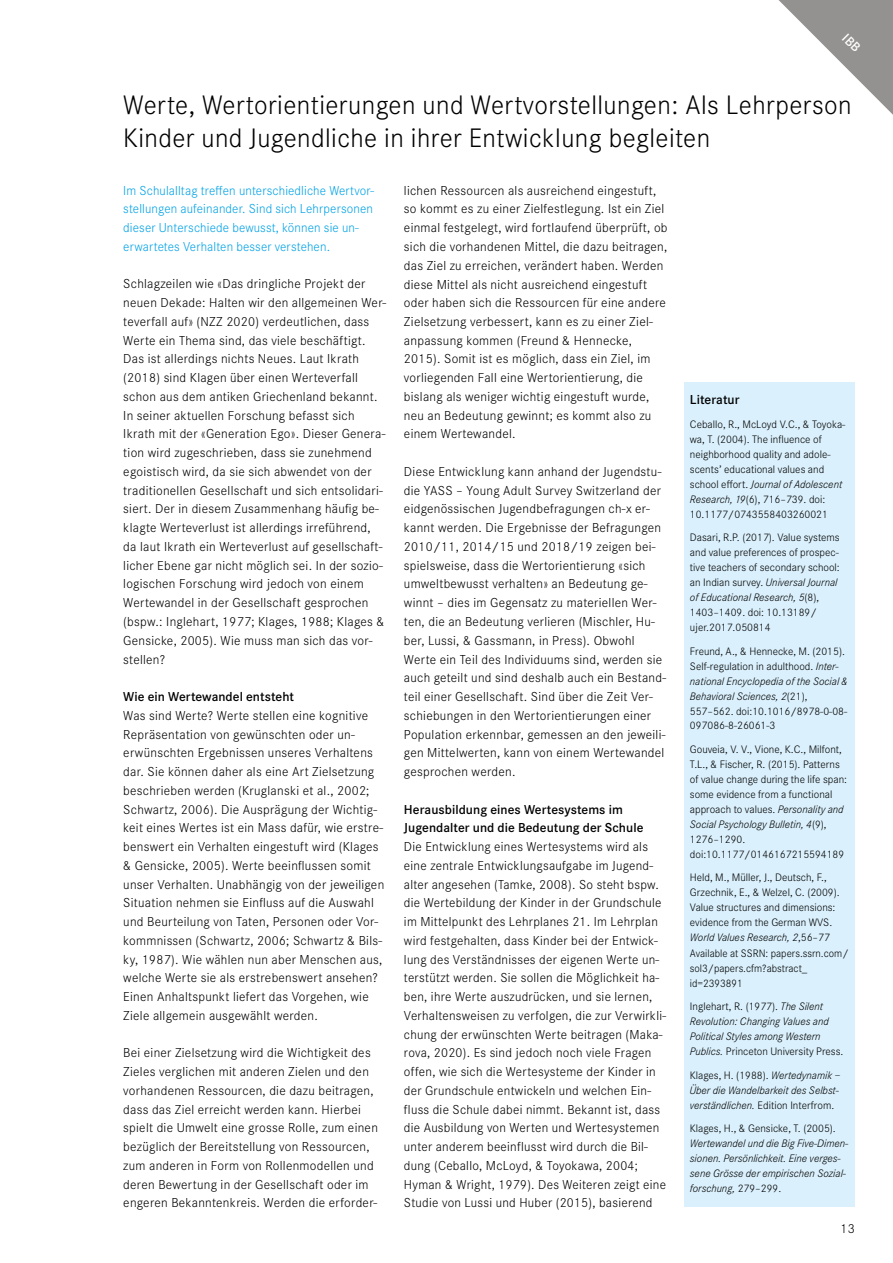
<style>
.page{position:relative;width:893px;height:1263px;background:#fff}
.page>*{position:absolute;margin:0;border:0;box-sizing:border-box;transform-origin:0 0}
.t1{font:300 27.75px/33px "Corporate S";letter-spacing:.015em;color:#000}
.t2{font:300 13.5px/18.8px "Corporate S";letter-spacing:.02em;color:#000}
.t3{font:300 13.5px/18.8px "Corporate S";letter-spacing:.01em;color:#00a2e6}
.t4{font:600 13.5px/18.8px "Corporate S";letter-spacing:.005em;color:#000}
.t5{font:300 11.25px/15px "Corporate S";color:#000}
.t6{font:italic 300 11.25px/15px "Corporate S";color:#000}
.s1{font-style:italic}
.s2{font-style:normal}
</style>
<div class="page">
<div style="left:685px;top:382px;width:170px;height:825px;background:#daf0fc"></div>
<svg style="left:778px;top:0;width:115px;height:115px"></svg>
<h1 class="t1" style="left:123px;top:88px;width:730px">Werte, Wertorientierungen und Wertvorstellungen: Als Lehrperson<br>Kinder und Jugendliche in ihrer Entwicklung begleiten</h1>
<p class="t3" style="left:123px;top:180px;width:252px">Im Schulalltag treffen unterschiedliche Wertvor&shy;stellungen aufeinander. Sind sich Lehrpersonen dieser Unterschiede bewusst, können sie un&shy;erwartetes Verhalten besser verstehen.</p>
<p class="t2" style="left:123px;top:274px;width:265px">Schlagzeilen wie «Das dringliche Projekt der neuen Dekade: Halten wir den allgemeinen Wer&shy;teverfall auf» (NZZ 2020) verdeutlichen, dass Werte ein Thema sind, das viele beschäftigt.<br>Das ist allerdings nichts Neues. Laut Ikrath (2018) sind Klagen über einen Werteverfall schon aus dem antiken Griechenland bekannt.<br>In seiner aktuellen Forschung befasst sich Ikrath mit der «Generation Ego». Dieser Genera&shy;tion wird zugeschrieben, dass sie zunehmend egoistisch wird, da sie sich abwendet von der traditionellen Gesellschaft und sich entsolidari&shy;siert. Der in diesem Zusammenhang häufig be&shy;klagte Werteverlust ist allerdings irreführend, da laut Ikrath ein Werteverlust auf gesellschaft&shy;licher Ebene gar nicht möglich sei. In der sozio&shy;logischen Forschung wird jedoch von einem Wertewandel in der Gesellschaft gesprochen (bspw.: Inglehart, 1977; Klages, 1988; Klages &amp; Gensicke, 2005). Wie muss man sich das vor&shy;stellen?</p>
<p class="t4" style="left:123px;top:687px;width:172px">Wie ein Wertewandel entsteht</p>
<p class="t2" style="left:123px;top:705px;width:262px">Was sind Werte? Werte stellen eine kognitive Repräsentation von gewünschten oder un&shy;erwünschten Ergebnissen unseres Verhaltens dar. Sie können daher als eine Art Zielsetzung beschrieben werden (Kruglanski et al., 2002; Schwartz, 2006). Die Ausprägung der Wichtig&shy;keit eines Wertes ist ein Mass dafür, wie erstre&shy;benswert ein Verhalten eingestuft wird (Klages &amp; Gensicke, 2005). Werte beeinflussen somit unser Verhalten. Unabhängig von der jeweiligen Situation nehmen sie Einfluss auf die Auswahl und Beurteilung von Taten, Personen oder Vor&shy;kommnissen (Schwartz, 2006; Schwartz &amp; Bils&shy;ky, 1987). Wie wählen nun aber Menschen aus, welche Werte sie als erstrebenswert ansehen?<br>Einen Anhaltspunkt liefert das Vorgehen, wie Ziele allgemein ausgewählt werden.</p>
<p class="t2" style="left:123px;top:1043px;width:256px">Bei einer Zielsetzung wird die Wichtigkeit des Zieles verglichen mit anderen Zielen und den vorhandenen Ressourcen, die dazu beitragen, dass das Ziel erreicht werden kann. Hierbei spielt die Umwelt eine grosse Rolle, zum einen bezüglich der Bereitstellung von Ressourcen, zum anderen in Form von Rollenmodellen und deren Bewertung in der Gesellschaft oder im engeren Bekanntenkreis. Werden die erforder-</p>
<p class="t2" style="left:404px;top:180px;width:265px">lichen Ressourcen als ausreichend eingestuft, so kommt es zu einer Zielfestlegung. Ist ein Ziel einmal festgelegt, wird fortlaufend überprüft, ob sich die vorhandenen Mittel, die dazu beitragen, das Ziel zu erreichen, verändert haben. Werden diese Mittel als nicht ausreichend eingestuft oder haben sich die Ressourcen für eine andere Zielsetzung verbessert, kann es zu einer Ziel&shy;anpassung kommen (Freund &amp; Hennecke, 2015). Somit ist es möglich, dass ein Ziel, im vorliegenden Fall eine Wertorientierung, die bislang als weniger wichtig eingestuft wurde, neu an Bedeutung gewinnt; es kommt also zu einem Wertewandel.</p>
<p class="t2" style="left:404px;top:462px;width:264px">Diese Entwicklung kann anhand der Jugendstu&shy;die YASS – Young Adult Survey Switzerland der eidgenössischen Jugendbefragungen ch-x er&shy;kannt werden. Die Ergebnisse der Befragungen 2010/11, 2014/15 und 2018/19 zeigen bei&shy;spielsweise, dass die Wertorientierung «sich umweltbewusst verhalten» an Bedeutung ge&shy;winnt – dies im Gegensatz zu materiellen Wer&shy;ten, die an Bedeutung verlieren (Mischler, Hu&shy;ber, Lussi, &amp; Gassmann, in Press). Obwohl Werte ein Teil des Individuums sind, werden sie auch geteilt und sind deshalb auch ein Bestand&shy;teil einer Gesellschaft. Sind über die Zeit Ver&shy;schiebungen in den Wertorientierungen einer Population erkennbar, gemessen an den jeweili&shy;gen Mittelwerten, kann von einem Wertewandel gesprochen werden.</p>
<p class="t4" style="left:404px;top:799px;width:241px">Herausbildung eines Wertesystems im<br>Jugendalter und die Bedeutung der Schule</p>
<p class="t2" style="left:404px;top:837px;width:264px">Die Entwicklung eines Wertesystems wird als eine zentrale Entwicklungsaufgabe im Jugend&shy;alter angesehen (Tamke, 2008). So steht bspw. die Wertebildung der Kinder in der Grundschule im Mittelpunkt des Lehrplanes 21. Im Lehrplan wird festgehalten, dass Kinder bei der Entwick&shy;lung des Verständnisses der eigenen Werte un&shy;terstützt werden. Sie sollen die Möglichkeit ha&shy;ben, ihre Werte auszudrücken, und sie lernen, Verhaltensweisen zu verfolgen, die zur Verwirkli&shy;chung der erwünschten Werte beitragen (Maka&shy;rova, 2020). Es sind jedoch noch viele Fragen offen, wie sich die Wertesysteme der Kinder in der Grundschule entwickeln und welchen Ein&shy;fluss die Schule dabei nimmt. Bekannt ist, dass die Ausbildung von Werten und Wertesystemen unter anderem beeinflusst wird durch die Bil&shy;dung (Ceballo, McLoyd, &amp; Toyokawa, 2004; Hyman &amp; Wright, 1979). Des Weiteren zeigt eine Studie von Lussi und Huber (2015), basierend</p>
<p class="t4" style="left:690px;top:390px;width:51px">Literatur</p>
<p class="t5" style="left:690px;top:416px;width:157px">Ceballo, R., McLoyd V.C., &amp; Toyoka&shy;wa, T. (2004). The influence of neighborhood quality and adole&shy;scents’ educational values and school effort. <span class="s1">Journal of Adolescent<br>Research, 19</span>(6), 716–739. doi:<br>10.1177/0743558403260021</p>
<p class="t5" style="left:690px;top:529px;width:151px">Dasari, R.P. (2017). Value systems and value preferences of prospec&shy;tive teachers of secondary school: an Indian survey. <span class="s1">Universal Journal of Educational Research, 5</span>(8),<br>1403–1409. doi: 10.13189/ ujer.2017.050814</p>
<p class="t5" style="left:690px;top:643px;width:159px">Freund, A., &amp; Hennecke, M. (2015).<br>Self-regulation in adulthood. <span class="s1">Inter&shy;national Encyclopedia of the Social &amp;<br>Behavioral Sciences, 2</span>(21),<br>557–562. doi:10.1016/8978-0-08-<br>097086-8-26061-3</p>
<p class="t5" style="left:690px;top:741px;width:159px">Gouveia, V. V., Vione, K.C., Milfont,<br>T.L., &amp; Fischer, R. (2015). Patterns of value change during the life span: some evidence from a functional approach to values. <span class="s1">Personality and<br>Social Psychology Bulletin, 4</span>(9),<br>1276–1290. doi:10.1177/0146167215594189</p>
<p class="t5" style="left:690px;top:870px;width:160px">Held, M., Müller, J., Deutsch, F.,<br>Grzechnik, E., &amp; Welzel, C. (2009).<br>Value structures and dimensions: evidence from the German WVS.<br><span class="s1">World Values Research, 2</span>,56–77<br>Available at SSRN: papers.ssrn.com/ sol3/papers.cfm?abstract_ id=2393891</p>
<p class="t6" style="left:690px;top:999px;width:155px"><span class="s2">Inglehart, R. (1977).</span> The Silent Revolution: Changing Values and Political Styles among Western Publics. <span class="s2">Princeton University Press.</span></p>
<p class="t6" style="left:690px;top:1067px;width:152px;text-align:justify"><span class="s2">Klages, H. (1988).</span> Wertedynamik – Über die Wandelbarkeit des Selbst&shy;verständlichen. <span class="s2">Edition Interfrom.</span></p>
<p class="t5" style="left:690px;top:1120px;width:147px">Klages, H., &amp; Gensicke, T. (2005).</p>
<p class="t6" style="left:690px;top:1136px;width:160px">Wertewandel und die Big Five-Dimen&shy;sionen. Persönlichkeit. Eine verges&shy;sene Grösse der empirischen Sozial&shy;forschung, <span class="s2">279–299.</span></p>
<p class="t2" style="left:840px;top:1219px;width:16px">13</p>
</div>
